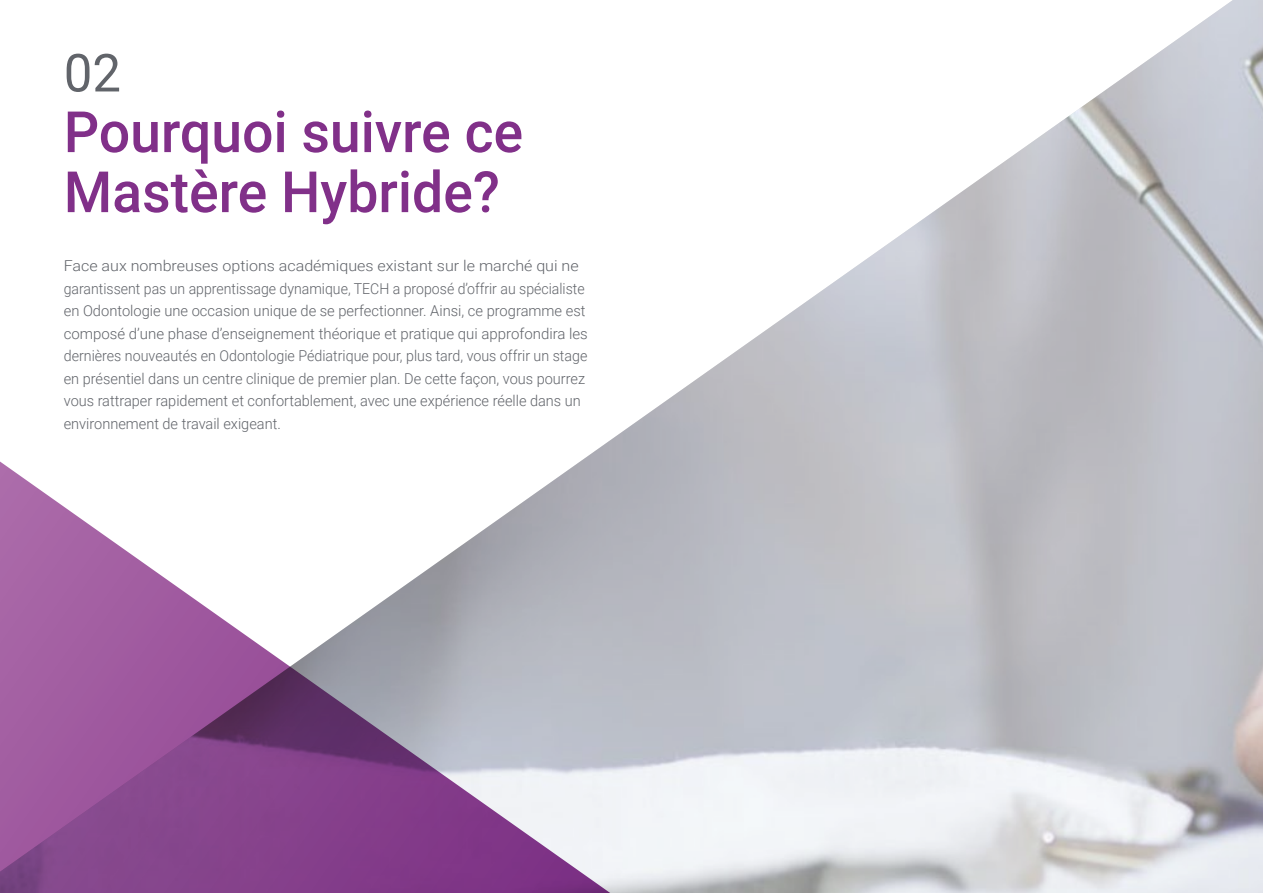
<style>
.page{position:relative;width:1263px;height:893px;background:#fff}
.page>*{position:absolute;margin:0;border:0;box-sizing:border-box;transform-origin:0 0}
.t1{font:500 57px/60px "Roboto";color:#813089}
.t2{font:52.5px "Roboto";color:#61646a}
.t3{font:300 15px/22.5px "Roboto";color:#61646a;scale:1.07 1}
</style>
<div class="page">
<img style="left:602px;top:0;width:661px;height:893px">
<svg style="left:0;top:446px;width:640px;height:447px"></svg>
<h2 class="t2" style="left:64px;top:36px;width:59px">02</h2>
<h1 class="t1" style="left:64px;top:100px;width:461px">Pourquoi suivre ce<br>Mastère Hybride?</h1>
<p class="t3" style="left:64px;top:254px;width:491px">Face aux nombreuses options académiques existant sur le marché qui ne garantissent pas un apprentissage dynamique, TECH a proposé d’offrir au spécialiste en Odontologie une occasion unique de se perfectionner. Ainsi, ce programme est composé d’une phase d’enseignement théorique et pratique qui approfondira les dernières nouveautés en Odontologie Pédiatrique pour, plus tard, vous offrir un stage en présentiel dans un centre clinique de premier plan. De cette façon, vous pourrez vous rattraper rapidement et confortablement, avec une expérience réelle dans un environnement de travail exigeant.</p>
</div>
